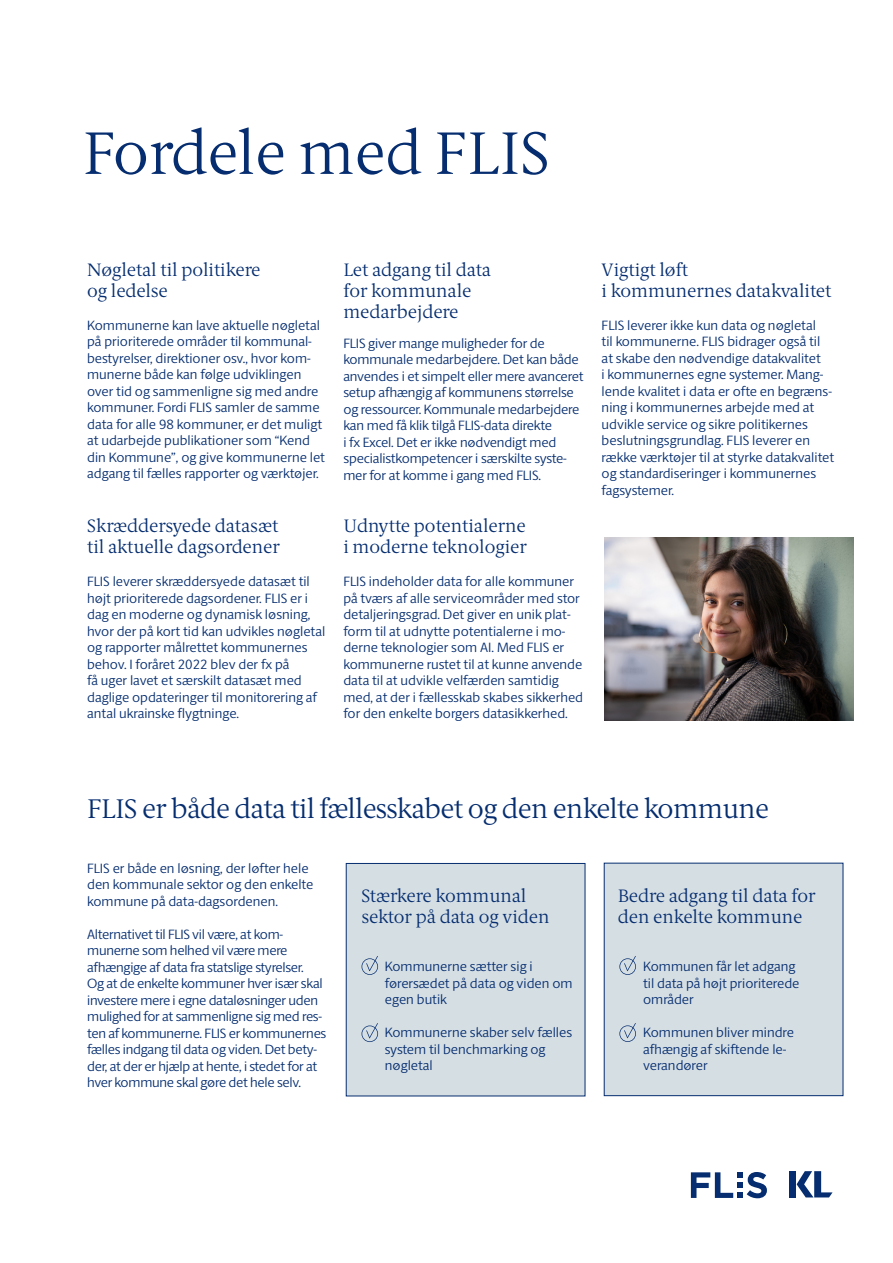
<style>
.page{position:relative;width:893px;height:1263px;background:#fff}
.page>*{position:absolute;margin:0;border:0;box-sizing:border-box;transform-origin:0 0}
.t1{font:300 60px "ID Serif";color:#052d6f}
.t2{font:300 27px "ID Serif";letter-spacing:-.02em;color:#052d6f}
.t3{font:300 18px/21px "ID Serif";color:#052d6f}
.t4{font:300 13.5px/16.5px "ID Sans";color:#052d6f}
.t5{font:300 13.5px/16.5px "ID Sans";letter-spacing:-.02em;color:#052d6f}
</style>
<div class="page">
<div style="left:346px;top:863px;width:239px;height:233px;background:#d5dee3;border:1px solid #052d6f"></div>
<div style="left:604px;top:863px;width:239px;height:233px;background:#d5dee3"></div>
<svg style="left:362px;top:958px;width:16px;height:17px"></svg>
<svg style="left:362px;top:1025px;width:16px;height:17px"></svg>
<svg style="left:619px;top:958px;width:17px;height:17px"></svg>
<svg style="left:619px;top:1025px;width:17px;height:17px"></svg>
<img style="left:604px;top:537px;width:250px;height:183px">
<svg style="left:691px;top:1172px;width:76px;height:26px"></svg>
<div style="left:789px;top:1171px;width:7px;height:26px;background:#052d6f"></div>
<svg style="left:797px;top:1171px;width:35px;height:26px"></svg>
<p class="t1" style="left:83px;top:117px;width:469px">Fordele med FLIS</p>
<p class="t3" style="left:87px;top:259px;width:175px">Nøgletal til politikere</p>
<p class="t3" style="left:87px;top:280px;width:82px">og ledelse</p>
<p class="t4" style="left:87px;top:317px;width:239px">Kommunerne kan lave aktuelle nøgletal på prioriterede områder til kommunal&shy;bestyrelser, direktioner osv., hvor kom&shy;munerne både kan følge udviklingen over tid og sammenligne sig med andre kommuner. Fordi FLIS samler de samme data for alle 98 kommuner, er det muligt at udarbejde publikationer som “Kend din Kommune”, og give kommunerne let adgang til fælles rapporter og værktøjer.</p>
<p class="t3" style="left:87px;top:516px;width:193px">Skræddersyede datasæt</p>
<p class="t3" style="left:87px;top:537px;width:194px">til aktuelle dagsordener</p>
<p class="t4" style="left:87px;top:573px;width:240px">FLIS leverer skræddersyede datasæt til højt prioriterede dagsordener. FLIS er i dag en moderne og dynamisk løsning, hvor der på kort tid kan udvikles nøgletal og rapporter målrettet kommunernes behov. I foråret 2022 blev der fx på<br>få uger lavet et særskilt datasæt med daglige opdateringer til monitorering af antal ukrainske flygtninge.</p>
<p class="t3" style="left:343px;top:259px;width:149px">Let adgang til data</p>
<p class="t3" style="left:343px;top:280px;width:130px">for kommunale</p>
<p class="t3" style="left:343px;top:301px;width:117px">medarbejdere</p>
<p class="t4" style="left:343px;top:335px;width:242px">FLIS giver mange muligheder for de kommunale medarbejdere. Det kan både anvendes i et simpelt eller mere avanceret setup afhængig af kommunens størrelse og ressourcer. Kommunale medarbejdere kan med få klik tilgå FLIS-data direkte<br>i fx Excel. Det er ikke nødvendigt med specialistkompetencer i særskilte syste&shy;mer for at komme i gang med FLIS.</p>
<p class="t3" style="left:343px;top:516px;width:184px">Udnytte potentialerne</p>
<p class="t3" style="left:343px;top:537px;width:185px">i moderne teknologier</p>
<p class="t4" style="left:343px;top:573px;width:241px">FLIS indeholder data for alle kommuner på tværs af alle serviceområder med stor detaljeringsgrad. Det giver en unik plat&shy;form til at udnytte potentialerne i mo&shy;derne teknologier som AI. Med FLIS er kommunerne rustet til at kunne anvende data til at udvikle velfærden samtidig med, at der i fællesskab skabes sikkerhed for den enkelte borgers datasikkerhed.</p>
<p class="t3" style="left:602px;top:259px;width:88px">Vigtigt løft</p>
<p class="t3" style="left:602px;top:280px;width:231px">i kommunernes datakvalitet</p>
<p class="t4" style="left:602px;top:317px;width:234px">FLIS leverer ikke kun data og nøgletal<br>til kommunerne. FLIS bidrager også til at skabe den nødvendige datakvalitet<br>i kommunernes egne systemer. Mang&shy;lende kvalitet i data er ofte en begræns&shy;ning i kommunernes arbejde med at udvikle service og sikre politikernes beslutningsgrundlag. FLIS leverer en række værktøjer til at styrke datakvalitet og standardiseringer i kommunernes fagsystemer.</p>
<p class="t2" style="left:87px;top:792px;width:683px">FLIS er både data til fællesskabet og den enkelte kommune</p>
<p class="t4" style="left:87px;top:860px;width:228px">FLIS er både en løsning, der løfter hele den kommunale sektor og den enkelte kommune på data-dagsordenen.</p>
<p class="t5" style="left:87px;top:926px;width:241px">Alternativet til FLIS vil være, at kom&shy;munerne som helhed vil være mere afhængige af data fra statslige styrelser.<br>Og at de enkelte kommuner hver især skal investere mere i egne dataløsninger uden mulighed for at sammenligne sig med res&shy;ten af kommunerne. FLIS er kommunernes fælles indgang til data og viden. Det bety&shy;der, at der er hjælp at hente, i stedet for at hver kommune skal gøre det hele selv.</p>
<p class="t3" style="left:361px;top:885px;width:166px">Stærkere kommunal</p>
<p class="t3" style="left:361px;top:906px;width:190px">sektor på data og viden</p>
<p class="t4" style="left:385px;top:958px;width:189px">Kommunerne sætter sig i førersædet på data og viden om egen butik</p>
<p class="t4" style="left:385px;top:1024px;width:189px">Kommunerne skaber selv fælles system til benchmarking og nøgletal</p>
<p class="t3" style="left:618px;top:885px;width:199px">Bedre adgang til data for den enkelte kommune</p>
<p class="t4" style="left:643px;top:958px;width:158px">Kommunen får let adgang til data på højt prioriterede områder</p>
<p class="t4" style="left:643px;top:1024px;width:152px">Kommunen bliver mindre afhængig af skiftende le&shy;verandører</p>
</div>
